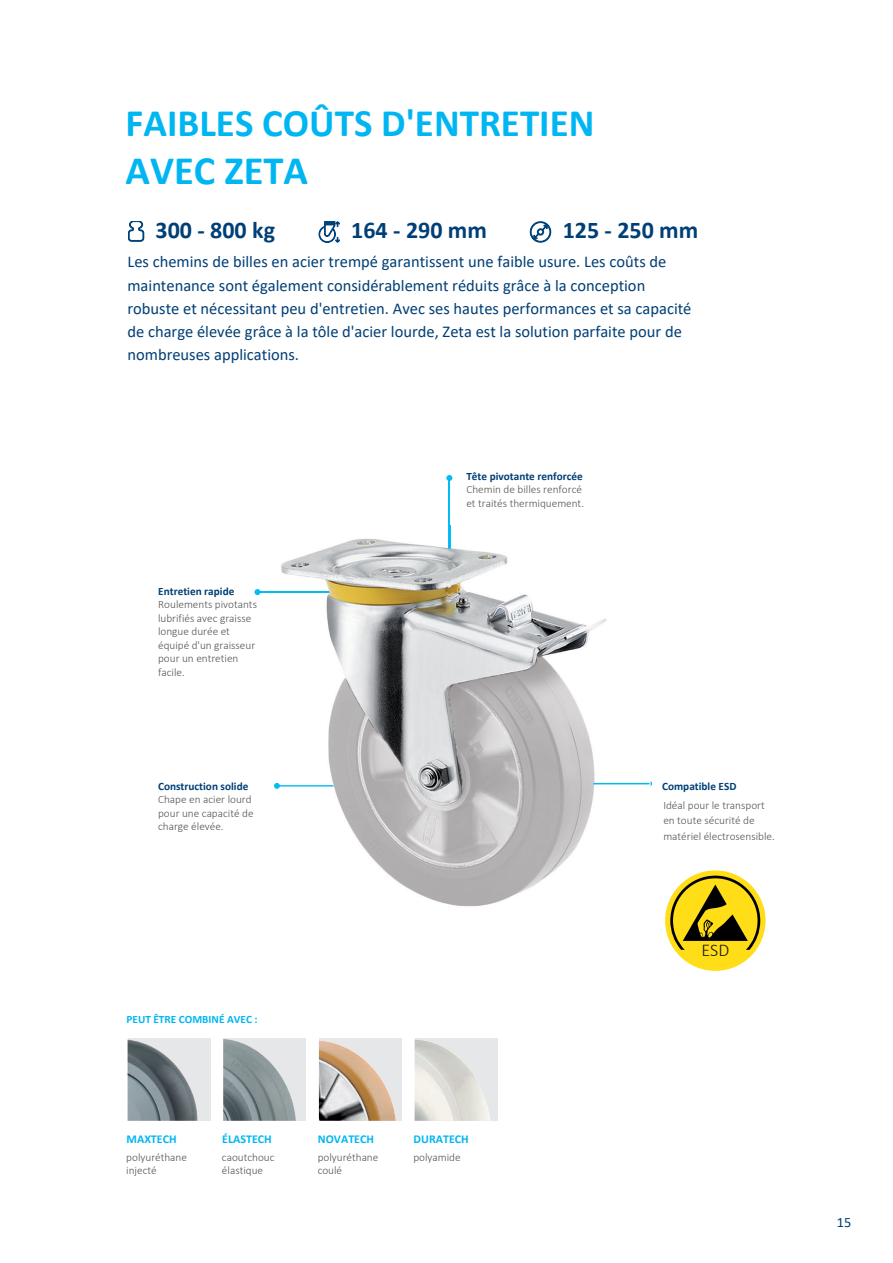
<style>
.page{position:relative;width:893px;height:1263px;background:#fff}
.page>*{position:absolute;margin:0;border:0;box-sizing:border-box;transform-origin:0 0}
.t1{font:700 40.5px "Calibri";color:#00b6f2}
.t2{font:700 39px "Calibri";color:#00b6f2}
.t3{font:700 24px "Calibri";color:#003f76}
.t4{font:300 18px "Calibri";color:#171615}
.t5{font:16.5px/23.1px "Calibri";color:#003f76}
.t6{font:14.25px "Calibri";color:#003f76}
.t7{font:700 12px "Calibri";color:#00b6f2}
.t8{font:300 11.25px/13.5px "Calibri";color:#545453}
.t9{font:700 11.25px "Calibri";color:#003f76}
.t10{font:700 11.25px "Calibri";color:#00b6f2}
</style>
<div class="page">
<svg style="left:128px;top:221px;width:16px;height:21px"></svg>
<svg style="left:319px;top:221px;width:21px;height:22px"></svg>
<svg style="left:530px;top:221px;width:21px;height:22px"></svg>
<hr style="left:257px;top:591px;width:76px;height:2px;background:#01bdf2">
<svg style="left:254px;top:589px;width:6px;height:6px"></svg>
<div style="left:665px;top:870px;width:100px;height:101px;background:#ffdd17;border-radius:50%"></div>
<svg style="left:670px;top:876px;width:90px;height:74px"></svg>
<div style="left:128px;top:1038px;width:82px;height:83px;background:#e6e7e9"></div>
<img style="left:128px;top:1039px;width:69px;height:82px">
<div style="left:223px;top:1038px;width:83px;height:83px;background:#e6e7e9"></div>
<img style="left:223px;top:1039px;width:73px;height:82px">
<div style="left:319px;top:1038px;width:83px;height:83px;background:#e6e7e9"></div>
<img style="left:319px;top:1040px;width:77px;height:81px">
<div style="left:415px;top:1038px;width:82px;height:83px;background:#e6e7e9"></div>
<img style="left:415px;top:1039px;width:75px;height:82px">
<hr style="left:449px;top:478px;width:1px;height:125px;background:#01bdf2">
<svg style="left:446px;top:475px;width:6px;height:6px"></svg>
<img style="left:274px;top:526px;width:377px;height:381px">
<img style="left:449px;top:526px;width:1px;height:77px">
<hr style="left:594px;top:783px;width:55px;height:1px;background:#01bbf0">
<h2 class="t2" style="left:126px;top:95px;width:470px">FAIBLES COÛTS D'ENTRETIEN</h2>
<h1 class="t1" style="left:126px;top:142px;width:184px">AVEC ZETA</h1>
<h3 class="t3" style="left:156px;top:213px;width:121px">300 - 800 kg</h3>
<h3 class="t3" style="left:351px;top:213px;width:137px">164 - 290 mm</h3>
<h3 class="t3" style="left:563px;top:213px;width:137px">125 - 250 mm</h3>
<p class="t5" style="left:127px;top:250px;width:566px">Les chemins de billes en acier trempé garantissent une faible usure. Les coûts de maintenance sont également considérablement réduits grâce à la conception robuste et nécessitant peu d'entretien. Avec ses hautes performances et sa capacité de charge élevée grâce à la tôle d'acier lourde, Zeta est la solution parfaite pour de nombreuses applications.</p>
<p class="t9" style="left:158px;top:583px;width:78px">Entretien rapide</p>
<p class="t8" style="left:158px;top:597px;width:100px">Roulements pivotants lubrifiés avec graisse longue durée et équipé d'un graisseur pour un entretien facile.</p>
<p class="t9" style="left:158px;top:778px;width:92px">Construction solide</p>
<p class="t8" style="left:158px;top:792px;width:97px">Chape en acier lourd pour une capacité de charge élevée.</p>
<p class="t10" style="left:127px;top:1011px;width:133px">PEUT ÊTRE COMBINÉ AVEC :</p>
<p class="t9" style="left:466px;top:468px;width:118px">Tête pivotante renforcée</p>
<p class="t8" style="left:466px;top:483px;width:119px">Chemin de billes renforcé et traités thermiquement.</p>
<p class="t7" style="left:127px;top:1131px;width:52px">MAXTECH</p>
<p class="t7" style="left:222px;top:1131px;width:51px">ÉLASTECH</p>
<p class="t7" style="left:318px;top:1131px;width:58px">NOVATECH</p>
<p class="t7" style="left:414px;top:1131px;width:57px">DURATECH</p>
<p class="t8" style="left:126px;top:1150px;width:62px">polyuréthane injecté</p>
<p class="t8" style="left:222px;top:1150px;width:54px">caoutchouc élastique</p>
<p class="t8" style="left:318px;top:1150px;width:62px">polyuréthane coulé</p>
<p class="t8" style="left:413px;top:1150px;width:49px">polyamide</p>
<p class="t9" style="left:662px;top:778px;width:76px">Compatible ESD</p>
<p class="t8" style="left:663px;top:797px;width:113px;line-height:15.8px">Idéal pour le transport en toute sécurité de matériel électrosensible.</p>
<h3 class="t4" style="left:701px;top:939px;width:29px">ESD</h3>
<p class="t6" style="left:837px;top:1212px;width:16px">15</p>
</div>
